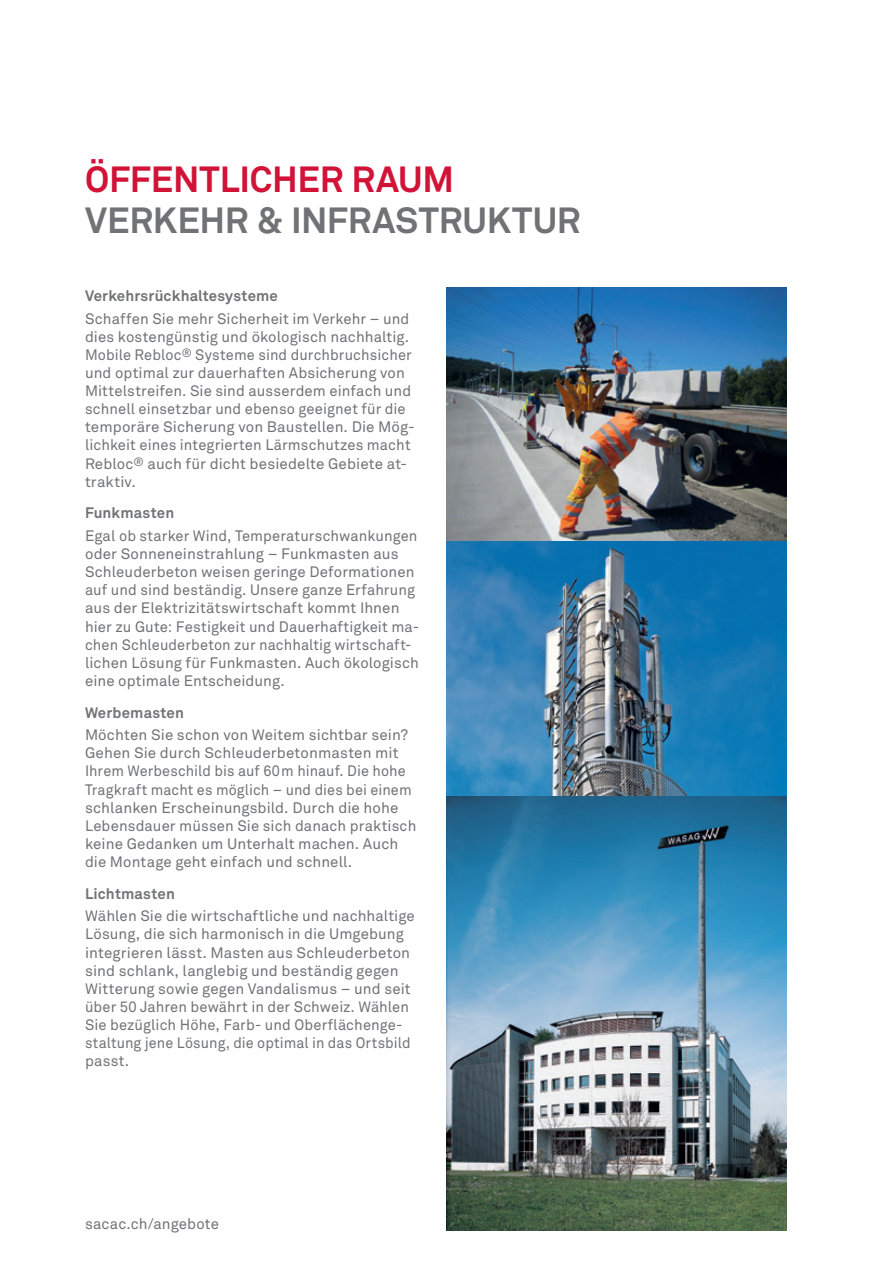
<style>
.page{position:relative;width:893px;height:1263px;background:#fff}
.page>*{position:absolute;margin:0;border:0;box-sizing:border-box;transform-origin:0 0}
.t1{font:700 36px "Akkurat Pro";letter-spacing:-.005em;color:#717275}
.t2{font:700 36px "Akkurat Pro";letter-spacing:-.005em;color:#d21338}
.t3{font:15px/18.1px "Akkurat Pro";letter-spacing:.005em;color:#717275}
.t4{font:700 15px "Akkurat Pro";letter-spacing:.01em;color:#717275}
</style>
<div class="page">
<img style="left:446px;top:288px;width:341px;height:253px">
<img style="left:446px;top:795px;width:341px;height:435px">
<img style="left:446px;top:541px;width:341px;height:254px">
<h1 class="t2" style="left:85px;top:157px;width:371px">ÖFFENTLICHER RAUM</h1>
<h1 class="t1" style="left:85px;top:198px;width:497px">VERKEHR &amp; INFRASTRUKTUR</h1>
<p class="t4" style="left:85px;top:286px;width:194px">Verkehrsrückhaltesysteme</p>
<p class="t3" style="left:85px;top:310px;width:331px">Schaffen Sie mehr Sicherheit im Verkehr – und dies kostengünstig und ökologisch nachhaltig.<br>Mobile Rebloc<sup>®</sup> Systeme sind durchbruchsicher und optimal zur dauerhaften Absicherung von Mittelstreifen. Sie sind ausserdem einfach und schnell einsetzbar und ebenso geeignet für die temporäre Sicherung von Baustellen. Die Mög&shy;lichkeit eines integrierten Lärmschutzes macht Rebloc<sup>®</sup> auch für dicht besiedelte Gebiete at&shy;traktiv.</p>
<p class="t4" style="left:85px;top:504px;width:91px">Funkmasten</p>
<p class="t3" style="left:85px;top:527px;width:336px">Egal ob starker Wind, Temperaturschwankungen oder Sonneneinstrahlung – Funkmasten aus Schleuderbeton weisen geringe Deformationen auf und sind beständig. Unsere ganze Erfahrung aus der Elektrizitätswirtschaft kommt Ihnen hier zu Gute: Festigkeit und Dauerhaftigkeit ma&shy;chen Schleuderbeton zur nachhaltig wirtschaft&shy;lichen Lösung für Funkmasten. Auch ökologisch eine optimale Entscheidung.</p>
<p class="t4" style="left:85px;top:703px;width:100px">Werbemasten</p>
<p class="t3" style="left:85px;top:726px;width:333px">Möchten Sie schon von Weitem sichtbar sein?<br>Gehen Sie durch Schleuderbetonmasten mit Ihrem Werbeschild bis auf 60m hinauf. Die hohe Tragkraft macht es möglich – und dies bei einem schlanken Erscheinungsbild. Durch die hohe Lebensdauer müssen Sie sich danach praktisch keine Gedanken um Unterhalt machen. Auch die Montage geht einfach und schnell.</p>
<p class="t4" style="left:85px;top:884px;width:91px">Lichtmasten</p>
<p class="t3" style="left:85px;top:907px;width:331px">Wählen Sie die wirtschaftliche und nachhaltige Lösung, die sich harmonisch in die Umgebung integrieren lässt. Masten aus Schleuderbeton sind schlank, langlebig und beständig gegen Witterung sowie gegen Vandalismus – und seit über 50 Jahren bewährt in der Schweiz. Wählen Sie bezüglich Höhe, Farb- und Oberflächenge&shy;staltung jene Lösung, die optimal in das Ortsbild passt.</p>
<p class="t3" style="left:85px;top:1215px;width:136px">sacac.ch/angebote</p>
</div>
